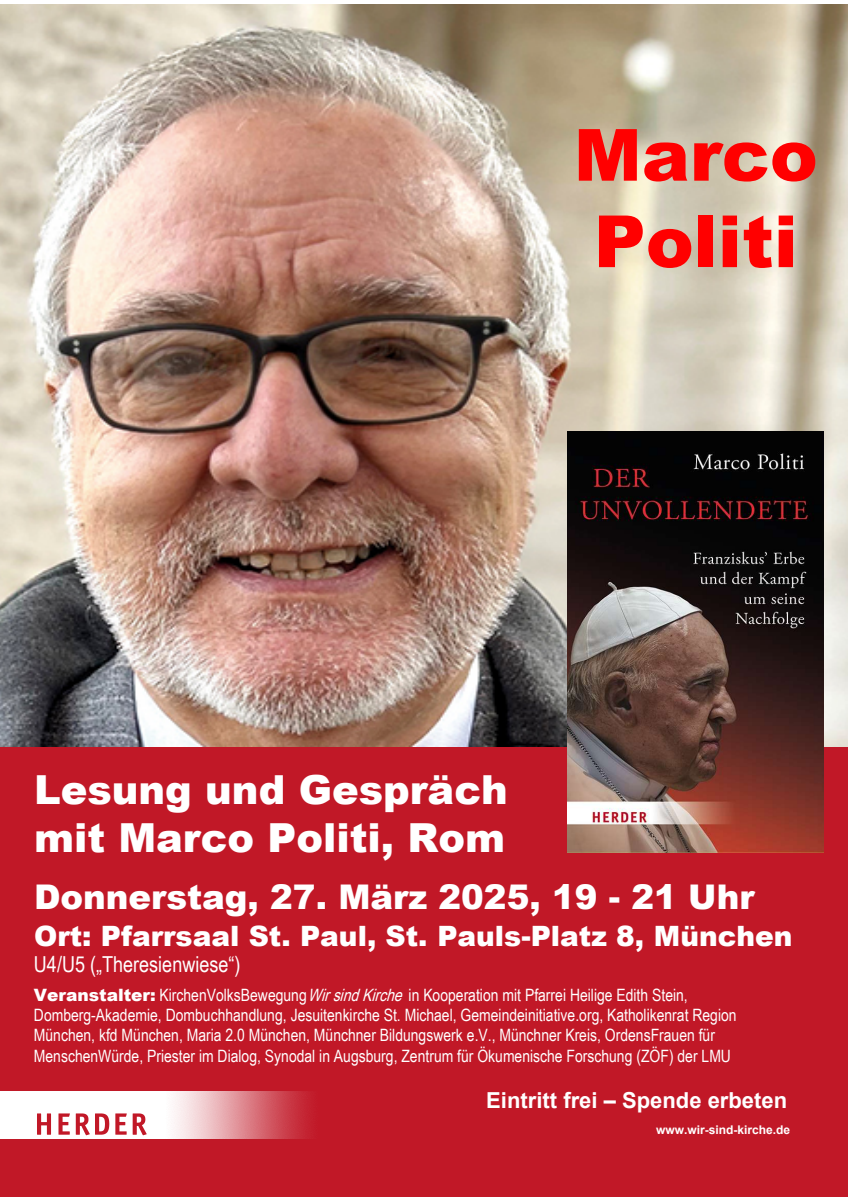
<style>
.page{position:relative;width:848px;height:1197px;background:#fff}
.page>*{position:absolute;margin:0;border:0;box-sizing:border-box;transform-origin:0 0}
.t1{font:900 72px/86.4px "Arial";color:#f00}
.t2{font:900 40px/48px "Arial";color:#fff}
.t3{font:900 34px "Arial";color:#fff}
.t4{font:900 28px "Arial";color:#fff}
.t5{font:700 22px "Arial";color:#fff}
.t6{font:22px "Arial Narrow";color:#fff}
.t7{font:17px/20.3px "Arial Narrow";color:#fff}
.t8{font:700 12px "Arial";color:#fff}
.s1{font-family:"Arial";font-weight:900}
.s2{font-style:italic}
</style>
<div class="page">
<div style="left:0;top:744px;width:848px;height:452px;background:#c11827"></div>
<img style="left:161px;top:1091px;width:148px;height:47px">
<img style="left:0;top:1091px;width:161px;height:47px">
<img style="left:0;top:5px;width:848px;height:741px">
<img style="left:567px;top:431px;width:256px;height:421px">
<h1 class="t1" style="left:573px;top:109px;width:246px">Marco<br>Politi</h1>
<h2 class="t2" style="left:34px;top:764px;width:475px">Lesung und Gespräch mit Marco Politi, Rom</h2>
<h3 class="t3" style="left:34px;top:872px;width:722px">Donnerstag, 27. März 2025, 19 - 21 Uhr</h3>
<h3 class="t4" style="left:34px;top:915px;width:760px">Ort: Pfarrsaal St. Paul, St. Pauls-Platz 8, München</h3>
<p class="t6" style="left:34px;top:948px;width:208px">U4/U5 („Theresienwiese“)</p>
<p class="t7" style="left:34px;top:983px;width:704px"><span class="s1">Veranstalter:</span> KirchenVolksBewegung <span class="s2">WirsindKirche</span>in Kooperation mit Pfarrei Heilige Edith Stein, Domberg-Akademie, Dombuchhandlung, Jesuitenkirche St. Michael, Gemeindeinitiative.org, Katholikenrat Region München, kfd München, Maria 2.0 München, Münchner Bildungswerk e.V., Münchner Kreis, OrdensFrauen für MenschenWürde, Priester im Dialog, Synodal in Augsburg, Zentrum für Ökumenische Forschung (ZÖF) der LMU</p>
<p class="t5" style="left:486px;top:1084px;width:302px">Eintritt frei – Spende erbeten</p>
<p class="t8" style="left:656px;top:1121px;width:136px">www.wir-sind-kirche.de</p>
</div>
